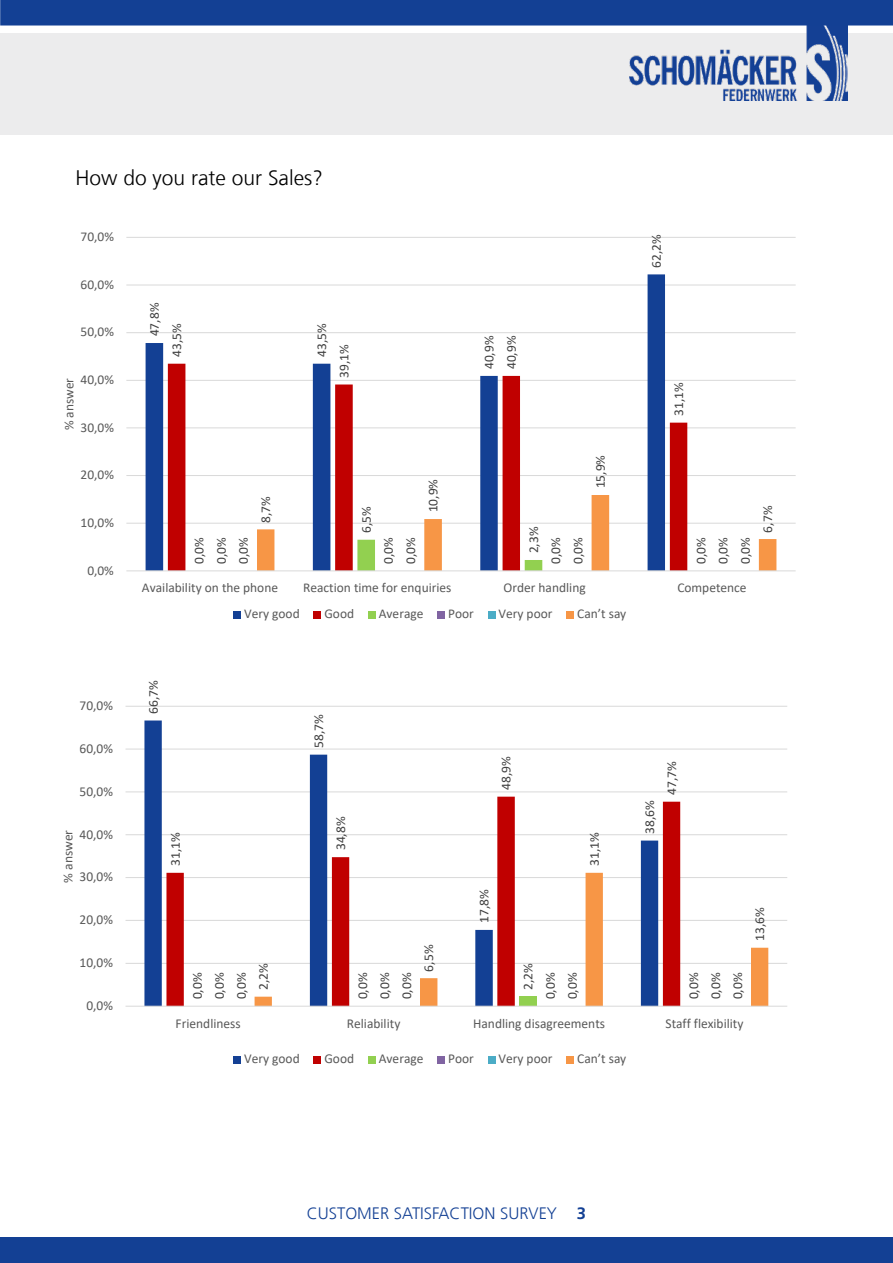
<style>
.page{position:relative;width:893px;height:1263px;background:#fff}
.page>*{position:absolute;margin:0;border:0;box-sizing:border-box;transform-origin:0 0}
.t1{font:300 21px "Frutiger LT Com";color:#000}
.t2{font:300 16.5px "Frutiger LT Com";color:#134094}
.t3{font:13.65px "Calibri";color:#595959}
.t4{font:13.5px/22px "Calibri";letter-spacing:.005em;color:#404040}
.t5{font:13.5px "Calibri";color:#595959}
.t6{font:13.35px "Calibri";color:#595959}
.t7{font:13.35px/22.2px "Calibri";letter-spacing:.005em;color:#404040}
.s1{font-weight:700}
</style>
<div class="page">
<div style="left:0;top:33px;width:893px;height:102px;background:#ececed"></div>
<img style="left:630px;top:26px;width:217px;height:74px">
<div style="left:1px;top:1px;width:891px;height:24px;background:#134094"></div>
<div style="left:0;top:0;width:893px;height:26px;border:2px solid #134094"></div>
<div style="left:0;top:1237px;width:893px;height:26px;background:#134094"></div>
<hr style="left:126px;top:523px;width:670px;height:1px;background:#d9d9d9">
<hr style="left:126px;top:475px;width:670px;height:1px;background:#d9d9d9">
<hr style="left:126px;top:427px;width:670px;height:1px;background:#d9d9d9">
<hr style="left:126px;top:380px;width:670px;height:1px;background:#d9d9d9">
<hr style="left:126px;top:332px;width:670px;height:1px;background:#d9d9d9">
<hr style="left:126px;top:285px;width:670px;height:1px;background:#d9d9d9">
<hr style="left:126px;top:237px;width:670px;height:1px;background:#d9d9d9">
<svg style="left:146px;top:274px;width:519px;height:296px"></svg>
<svg style="left:168px;top:364px;width:519px;height:206px"></svg>
<svg style="left:257px;top:495px;width:519px;height:75px"></svg>
<hr style="left:126px;top:570px;width:670px;height:1px;background:#d9d9d9">
<div style="left:233px;top:611px;width:8px;height:7px;background:#134094"></div>
<div style="left:314px;top:611px;width:7px;height:7px;background:#c00000"></div>
<div style="left:368px;top:611px;width:8px;height:7px;background:#92d050"></div>
<div style="left:437px;top:611px;width:8px;height:7px;background:#8064a2"></div>
<div style="left:488px;top:611px;width:7px;height:7px;background:#4bacc6"></div>
<div style="left:567px;top:611px;width:7px;height:7px;background:#f79646"></div>
<hr style="left:126px;top:963px;width:661px;height:1px;background:#d9d9d9">
<hr style="left:126px;top:920px;width:661px;height:1px;background:#d9d9d9">
<hr style="left:126px;top:877px;width:661px;height:1px;background:#d9d9d9">
<hr style="left:126px;top:834px;width:661px;height:1px;background:#d9d9d9">
<hr style="left:126px;top:791px;width:661px;height:1px;background:#d9d9d9">
<hr style="left:126px;top:749px;width:661px;height:1px;background:#d9d9d9">
<hr style="left:126px;top:706px;width:661px;height:1px;background:#d9d9d9">
<svg style="left:144px;top:720px;width:514px;height:286px"></svg>
<svg style="left:166px;top:797px;width:514px;height:209px"></svg>
<svg style="left:255px;top:873px;width:513px;height:133px"></svg>
<hr style="left:126px;top:1006px;width:661px;height:1px;background:#d9d9d9">
<div style="left:233px;top:1056px;width:8px;height:7px;background:#134094"></div>
<div style="left:314px;top:1056px;width:7px;height:7px;background:#c00000"></div>
<div style="left:368px;top:1056px;width:8px;height:7px;background:#92d050"></div>
<div style="left:437px;top:1056px;width:8px;height:7px;background:#8064a2"></div>
<div style="left:488px;top:1056px;width:7px;height:7px;background:#4bacc6"></div>
<div style="left:567px;top:1056px;width:7px;height:7px;background:#f79646"></div>
<h1 class="t1" style="left:75px;top:165px;width:249px">How do you rate our Sales?</h1>
<p class="t6" style="left:81px;top:227px;width:35px">70,0%</p>
<p class="t6" style="left:81px;top:275px;width:35px">60,0%</p>
<p class="t6" style="left:81px;top:323px;width:35px">50,0%</p>
<p class="t6" style="left:81px;top:370px;width:35px">40,0%</p>
<p class="t6" style="left:60px;top:430px;width:54px;rotate:-90deg">% answer</p>
<p class="t6" style="left:81px;top:418px;width:35px">30,0%</p>
<p class="t6" style="left:81px;top:466px;width:35px">20,0%</p>
<p class="t6" style="left:81px;top:513px;width:35px">10,0%</p>
<p class="t6" style="left:87px;top:561px;width:28px">0,0%</p>
<p class="t7" style="left:143px;top:336px;width:35px;rotate:-90deg">47,8%</p>
<p class="t7" style="left:165px;top:357px;width:35px;rotate:-90deg">43,5%</p>
<p class="t7" style="left:310px;top:357px;width:35px;rotate:-90deg">43,5%</p>
<p class="t7" style="left:333px;top:378px;width:35px;rotate:-90deg">39,1%</p>
<p class="t7" style="left:500px;top:369px;width:35px;rotate:-90deg">40,9%</p>
<p class="t7" style="left:478px;top:369px;width:35px;rotate:-90deg">40,9%</p>
<p class="t7" style="left:645px;top:268px;width:35px;rotate:-90deg">62,2%</p>
<p class="t7" style="left:667px;top:416px;width:35px;rotate:-90deg">31,1%</p>
<p class="t7" style="left:188px;top:564px;width:28px;rotate:-90deg">0,0%</p>
<p class="t7" style="left:589px;top:488px;width:35px;rotate:-90deg">15,9%</p>
<p class="t7" style="left:422px;top:512px;width:35px;rotate:-90deg">10,9%</p>
<p class="t7" style="left:254px;top:523px;width:28px;rotate:-90deg">8,7%</p>
<p class="t7" style="left:355px;top:533px;width:28px;rotate:-90deg">6,5%</p>
<p class="t7" style="left:522px;top:553px;width:28px;rotate:-90deg">2,3%</p>
<p class="t7" style="left:210px;top:564px;width:28px;rotate:-90deg">0,0%<br>0,0%</p>
<p class="t7" style="left:377px;top:564px;width:28px;rotate:-90deg">0,0%<br>0,0%</p>
<p class="t7" style="left:544px;top:564px;width:28px;rotate:-90deg">0,0%<br>0,0%</p>
<p class="t7" style="left:689px;top:564px;width:28px;text-align:justify;rotate:-90deg">0,0% 0,0% 0,0%</p>
<p class="t6" style="left:142px;top:578px;width:138px">Availability on the phone</p>
<p class="t6" style="left:303px;top:578px;width:150px">Reaction time for enquiries</p>
<p class="t6" style="left:504px;top:578px;width:84px">Order handling</p>
<p class="t6" style="left:677px;top:578px;width:71px">Competence</p>
<p class="t6" style="left:244px;top:605px;width:57px">Very good</p>
<p class="t6" style="left:324px;top:605px;width:31px">Good</p>
<p class="t6" style="left:379px;top:605px;width:46px">Average</p>
<p class="t6" style="left:448px;top:605px;width:27px">Poor</p>
<p class="t6" style="left:499px;top:605px;width:55px">Very poor</p>
<p class="t6" style="left:577px;top:605px;width:51px">Can’t say</p>
<p class="t7" style="left:756px;top:532px;width:28px;rotate:-90deg">6,7%</p>
<p class="t3" style="left:80px;top:696px;width:35px">70,0%</p>
<p class="t3" style="left:80px;top:739px;width:35px">60,0%</p>
<p class="t3" style="left:80px;top:782px;width:35px">50,0%</p>
<p class="t3" style="left:80px;top:825px;width:35px">40,0%</p>
<p class="t5" style="left:59px;top:883px;width:54px;rotate:-90deg">% answer</p>
<p class="t3" style="left:80px;top:867px;width:35px">30,0%</p>
<p class="t4" style="left:142px;top:714px;width:35px;rotate:-90deg">66,7%</p>
<p class="t4" style="left:164px;top:866px;width:35px;rotate:-90deg">31,1%</p>
<p class="t4" style="left:307px;top:748px;width:35px;rotate:-90deg">58,7%</p>
<p class="t4" style="left:329px;top:850px;width:35px;rotate:-90deg">34,8%</p>
<p class="t4" style="left:495px;top:790px;width:35px;rotate:-90deg">48,9%</p>
<p class="t4" style="left:660px;top:795px;width:35px;rotate:-90deg">47,7%</p>
<p class="t4" style="left:583px;top:866px;width:35px;rotate:-90deg">31,1%</p>
<p class="t4" style="left:638px;top:834px;width:35px;rotate:-90deg">38,6%</p>
<p class="t3" style="left:80px;top:910px;width:35px">20,0%</p>
<p class="t3" style="left:80px;top:953px;width:35px">10,0%</p>
<p class="t3" style="left:86px;top:996px;width:28px">0,0%</p>
<p class="t4" style="left:473px;top:923px;width:35px;rotate:-90deg">17,8%</p>
<p class="t4" style="left:417px;top:971px;width:28px;rotate:-90deg">6,5%</p>
<p class="t4" style="left:186px;top:999px;width:28px;rotate:-90deg">0,0%</p>
<p class="t4" style="left:351px;top:999px;width:28px;rotate:-90deg">0,0%</p>
<p class="t4" style="left:517px;top:990px;width:28px;rotate:-90deg">2,2%</p>
<p class="t4" style="left:252px;top:990px;width:28px;rotate:-90deg">2,2%</p>
<p class="t4" style="left:208px;top:999px;width:28px;rotate:-90deg">0,0%<br>0,0%</p>
<p class="t4" style="left:373px;top:999px;width:28px;rotate:-90deg">0,0%<br>0,0%</p>
<p class="t4" style="left:539px;top:999px;width:28px;rotate:-90deg">0,0%<br>0,0%</p>
<p class="t4" style="left:682px;top:999px;width:28px;text-align:justify;rotate:-90deg">0,0% 0,0% 0,0%</p>
<p class="t3" style="left:176px;top:1014px;width:67px">Friendliness</p>
<p class="t3" style="left:347px;top:1014px;width:55px">Reliability</p>
<p class="t3" style="left:473px;top:1014px;width:133px">Handling disagreements</p>
<p class="t3" style="left:666px;top:1014px;width:79px">Staff flexibility</p>
<p class="t3" style="left:244px;top:1049px;width:57px">Very good</p>
<p class="t3" style="left:324px;top:1049px;width:31px">Good</p>
<p class="t3" style="left:379px;top:1049px;width:46px">Average</p>
<p class="t3" style="left:448px;top:1049px;width:27px">Poor</p>
<p class="t3" style="left:499px;top:1049px;width:55px">Very poor</p>
<p class="t3" style="left:577px;top:1049px;width:51px">Can’t say</p>
<p class="t4" style="left:748px;top:941px;width:35px;rotate:-90deg">13,6%</p>
<p class="t2" style="left:307px;top:1203px;width:281px">CUSTOMER SATISFACTION SURVEY <span class="s1">3</span></p>
</div>
